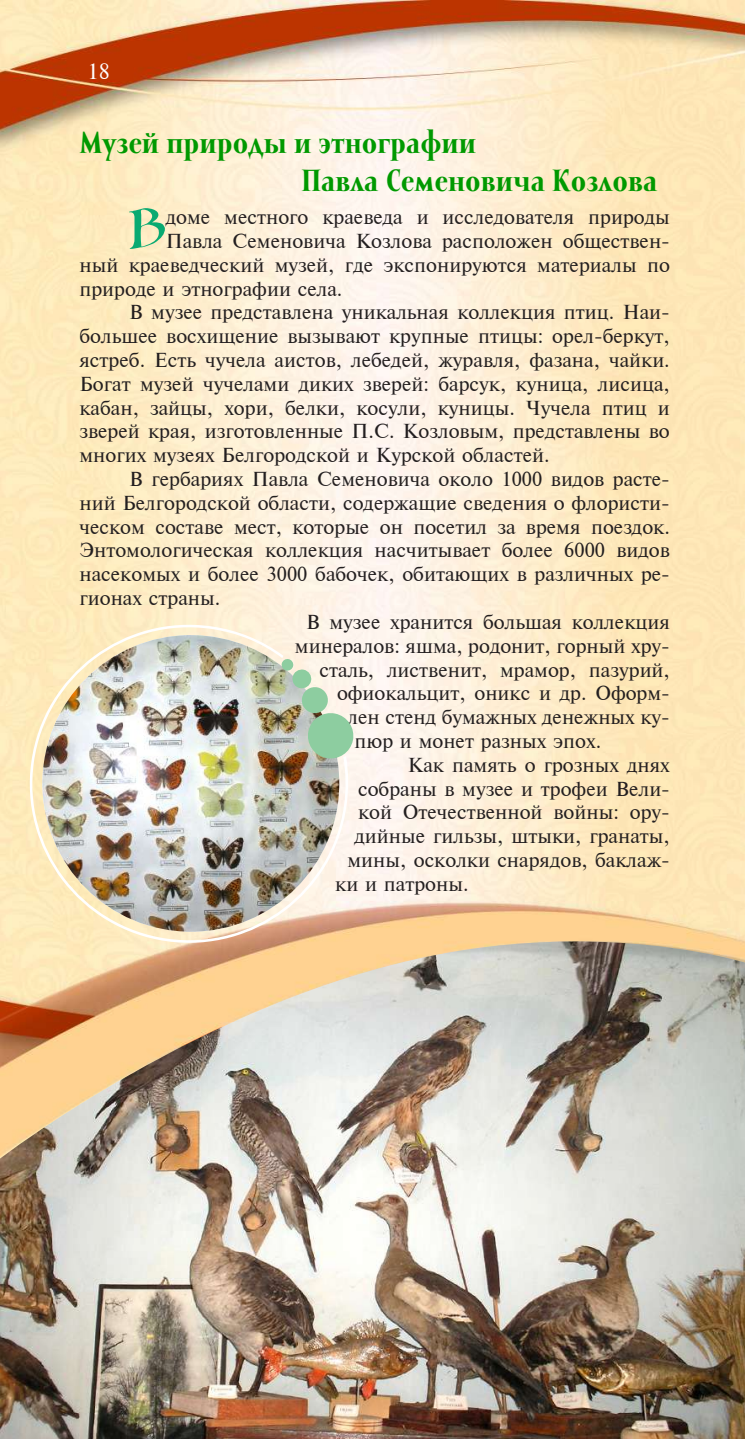
<style>
.page{position:relative;width:745px;height:1439px;background:#fff}
.page>*{position:absolute;margin:0;border:0;box-sizing:border-box;transform-origin:0 0}
.t1{font:50.57px "Arlekino";color:#09aa71}
.t2{font:700 31.5px/37.8px "Mramor Medium Pro";color:#090}
.t3{font:21px "Newton C";color:#fff}
.t4{font:19.25px "Newton C";color:#231f20}
</style>
<div class="page">
<img style="left:0;top:0;width:744px;height:1439px">
<img style="left:744px;top:556px;width:1px;height:450px">
<img style="left:0;top:941px;width:744px;height:217px">
<img style="left:25px;top:620px;width:323px;height:327px">
<img style="left:281px;top:658px;width:74px;height:102px">
<p class="t3" style="left:87px;top:59px;width:24px">18</p>
<h2 class="t2" style="left:301px;top:125px;width:357px;text-indent:-222px">Музей природы и этнографии<br>Павла Семеновича Козлова</h2>
<h1 class="t1" style="left:128px;top:200px;width:39px">В</h1>
<p class="t4" style="left:166px;top:206px;width:505px">доме местного краеведа и исследователя природы</p>
<p class="t4" style="left:166px;top:230px;width:505px">Павла Семеновича Козлова расположен обществен-</p>
<p class="t4" style="left:79px;top:254px;width:591px">ный краеведческий музей, где экспонируются материалы по</p>
<p class="t4" style="left:79px;top:277px;width:264px">природе и этнографии села.</p>
<p class="t4" style="left:129px;top:301px;width:542px">В музее представлена уникальная коллекция птиц. Наи-</p>
<p class="t4" style="left:79px;top:325px;width:591px">большее восхищение вызывают крупные птицы: орел-беркут,</p>
<p class="t4" style="left:79px;top:349px;width:591px">ястреб. Есть чучела аистов, лебедей, журавля, фазана, чайки.</p>
<p class="t4" style="left:79px;top:373px;width:591px">Богат музей чучелами диких зверей: барсук, куница, лисица,</p>
<p class="t4" style="left:79px;top:396px;width:591px">кабан, зайцы, хори, белки, косули, куницы. Чучела птиц и</p>
<p class="t4" style="left:79px;top:420px;width:591px">зверей края, изготовленные П.С. Козловым, представлены во</p>
<p class="t4" style="left:79px;top:444px;width:471px">многих музеях Белгородской и Курской областей.</p>
<p class="t4" style="left:129px;top:468px;width:542px">В гербариях Павла Семеновича около 1000 видов расте-</p>
<p class="t4" style="left:79px;top:492px;width:591px">ний Белгородской области, содержащие сведения о флористи-</p>
<p class="t4" style="left:79px;top:515px;width:591px">ческом составе мест, которые он посетил за время поездок.</p>
<p class="t4" style="left:79px;top:539px;width:591px">Энтомологическая коллекция насчитывает более 6000 видов</p>
<p class="t4" style="left:79px;top:563px;width:591px">насекомых и более 3000 бабочек, обитающих в различных ре-</p>
<p class="t4" style="left:79px;top:587px;width:142px">гионах страны.</p>
<p class="t4" style="left:306px;top:611px;width:365px">В музее хранится большая коллекция</p>
<p class="t4" style="left:295px;top:634px;width:376px">минералов: яшма, родонит, горный хру-</p>
<p class="t4" style="left:319px;top:658px;width:352px">сталь, лиственит, мрамор, пазурий,</p>
<p class="t4" style="left:337px;top:682px;width:334px">офиокальцит, оникс и др. Оформ-</p>
<p class="t4" style="left:347px;top:706px;width:323px">лен стенд бумажных денежных ку-</p>
<p class="t4" style="left:354px;top:730px;width:248px">пюр и монет разных эпох.</p>
<p class="t4" style="left:407px;top:753px;width:263px">Как память о грозных днях</p>
<p class="t4" style="left:358px;top:777px;width:313px">собраны в музее и трофеи Вели-</p>
<p class="t4" style="left:358px;top:801px;width:313px">кой Отечественной войны: ору-</p>
<p class="t4" style="left:354px;top:825px;width:316px">дийные гильзы, штыки, гранаты,</p>
<p class="t4" style="left:347px;top:849px;width:323px">мины, осколки снарядов, баклаж-</p>
<p class="t4" style="left:335px;top:872px;width:135px">ки и патроны.</p>
</div>
